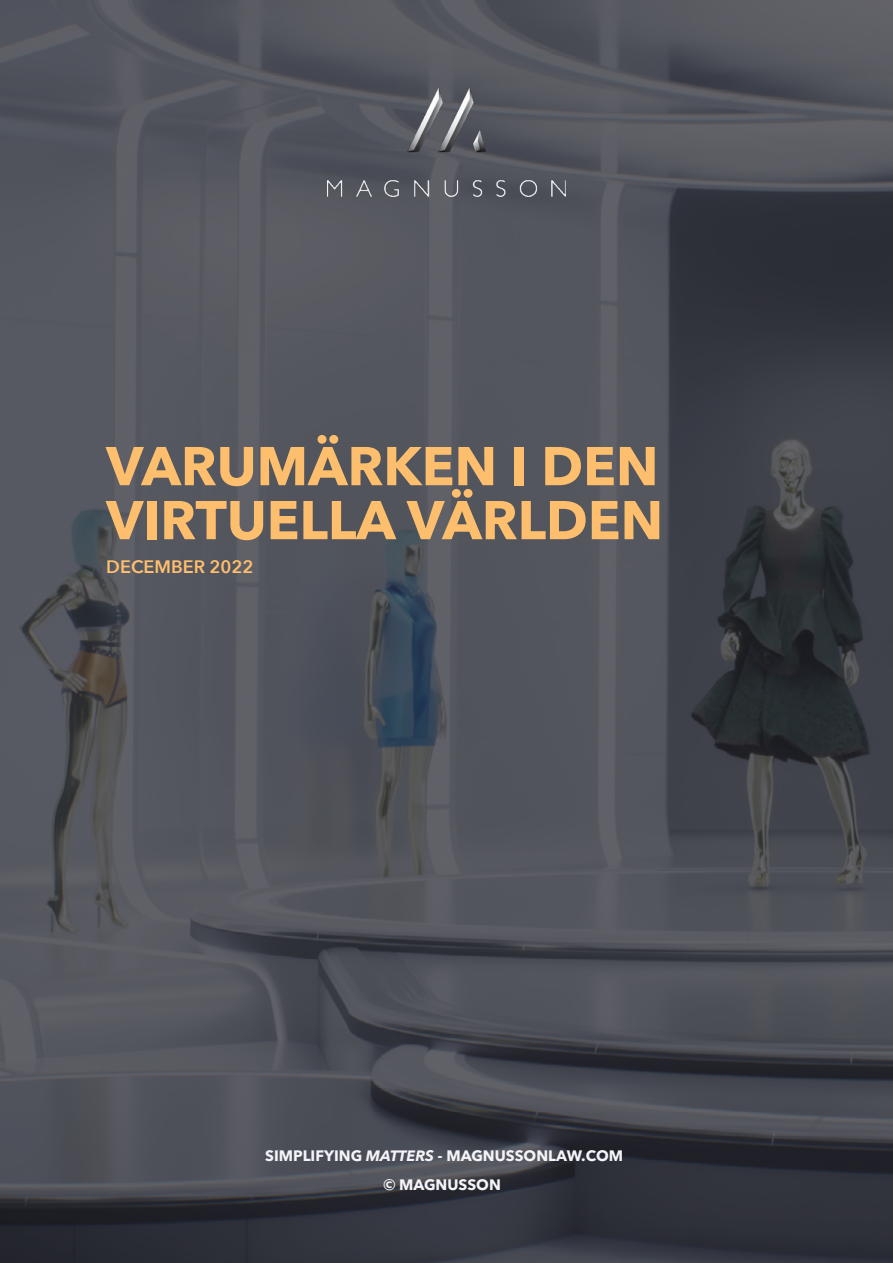
<style>
.page{position:relative;width:893px;height:1263px;background:#fff}
.page>*{position:absolute;margin:0;border:0;box-sizing:border-box;transform-origin:0 0}
.t1{font:700 54px/54px "Avenir Next LT Pro";color:#fdbf6e}
.t2{font:600 18px "Avenir Next";color:#ffbf6e}
.t3{font:700 15px/29.4px "Avenir Next LT Pro";color:#f4f3f9;text-align:center}
.s1{font-family:"Avenir Next";font-style:italic}
</style>
<div class="page">
<img style="left:0;top:0;width:893px;height:1263px">
<img style="left:327px;top:67px;width:239px;height:161px">
<h1 class="t1" style="left:106px;top:439px;width:558px">VARUMÄRKEN I DEN<br>VIRTUELLA VÄRLDEN</h1>
<p class="t2" style="left:106px;top:551px;width:149px">DECEMBER 2022</p>
<p class="t3" style="left:265px;top:1140px;width:359px">SIMPLIFYING <span class="s1">MATTERS -</span> MAGNUSSONLAW.COM © MAGNUSSON</p>
</div>
